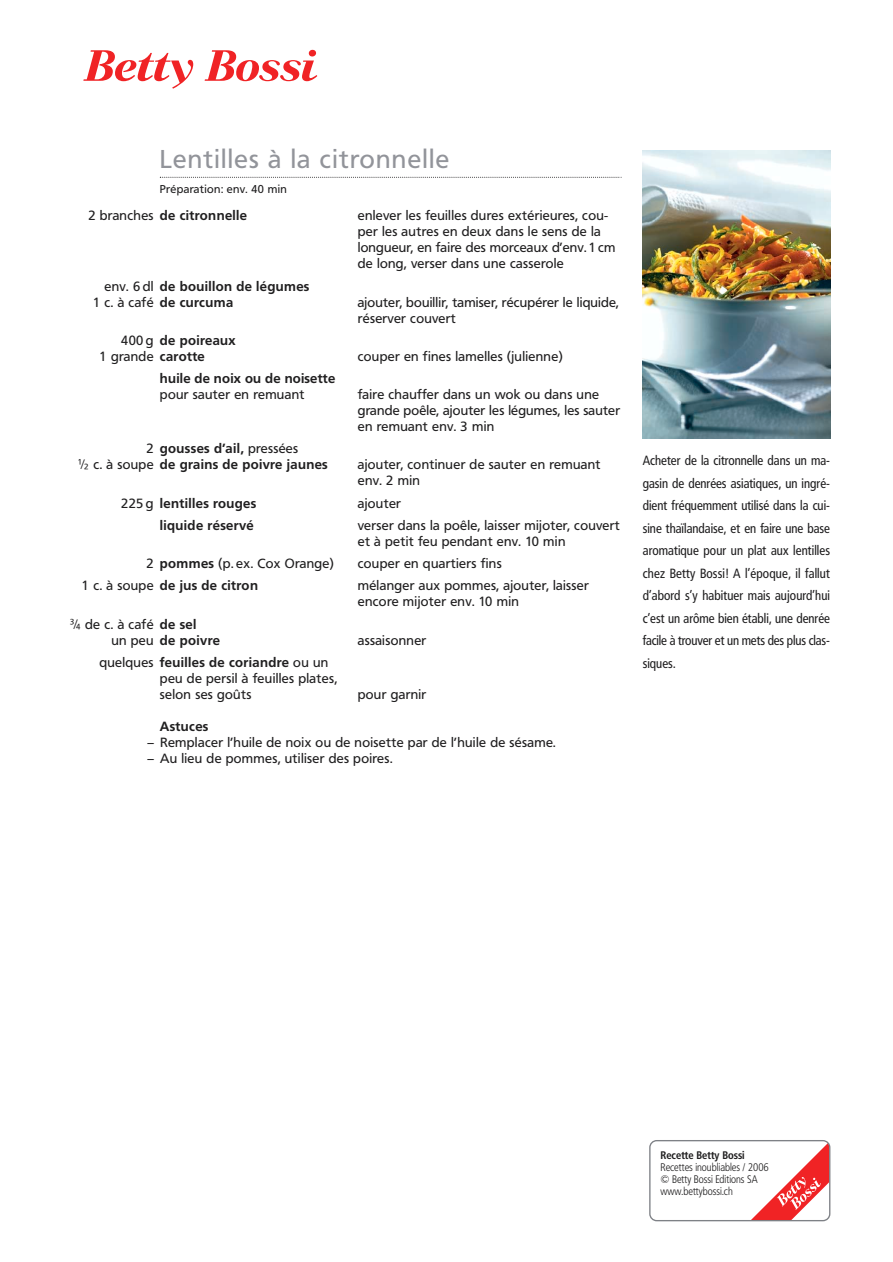
<style>
.page{position:relative;width:893px;height:1262px;background:#fff}
.page>*{position:absolute;margin:0;border:0;box-sizing:border-box;transform-origin:0 0}
.t1{font:25.5px "Frutiger B Bn";letter-spacing:.055em;color:#92949a}
.t2{font:13.2px/15.9px "Frutiger B Bn";letter-spacing:.025em;color:#201f20}
.t3{font:13.2px/22.5px "Frutiger B Bn Con Regular";letter-spacing:-.01em;color:#201f20;text-align:justify}
.t4{font:700 13.2px/15.9px "Frutiger B Bn";letter-spacing:.03em;color:#201f20}
.t5{font:11.25px "Frutiger B Bn";letter-spacing:.03em;color:#201f20}
.t6{font:10.8px/12px "Frutiger BB Con Light";color:#201f20}
.t7{font:10.8px "Frutiger BB Con Bold";color:#201f20}
.s1{font-weight:400}
.s2{font-weight:700}
</style>
<div class="page">
<svg style="left:649px;top:1140px;width:181px;height:81px"></svg>
<svg style="left:83px;top:50px;width:110px;height:39px"></svg>
<svg style="left:205px;top:50px;width:112px;height:31px"></svg>
<img style="left:642px;top:150px;width:188px;height:288px">
<svg style="left:160px;top:177px;width:461px;height:1px"></svg>
<h1 class="t1" style="left:160px;top:150px;width:290px">Lentilles à la citronnelle</h1>
<p class="t5" style="left:160px;top:185px;width:128px">Préparation: env. 40 min</p>
<p class="t4" style="left:88px;top:209px;width:160px"><span class="s1">2 branches</span> de citronnelle</p>
<p class="t2" style="left:358px;top:209px;width:259px">enlever les feuilles dures extérieures, cou&shy;per les autres en deux dans le sens de la longueur, en faire des morceaux d’env. 1 cm de long, verser dans une casserole</p>
<p class="t4" style="left:93px;top:279px;width:218px;text-indent:12px"><span class="s1">env. 6 dl</span> de bouillon de légumes<br><span class="s1">1 c. à café</span> de curcuma</p>
<p class="t2" style="left:358px;top:295px;width:262px">ajouter, bouillir, tamiser, récupérer le liquide, réserver couvert</p>
<p class="t4" style="left:100px;top:334px;width:138px;text-indent:22px"><span class="s1">400 g</span> de poireaux<br><span class="s1">1 grande</span> carotte</p>
<p class="t2" style="left:358px;top:350px;width:206px">couper en fines lamelles (julienne)</p>
<p class="t4" style="left:160px;top:372px;width:177px">huile de noix ou de noisette</p>
<p class="t2" style="left:160px;top:388px;width:146px">pour sauter en remuant</p>
<p class="t2" style="left:358px;top:388px;width:264px">faire chauffer dans un wok ou dans une grande poêle, ajouter les légumes, les sauter en remuant env. 3 min</p>
<p class="t4" style="left:77px;top:442px;width:252px;text-indent:69px"><span class="s1">2</span> gousses d’ail, <span class="s1">pressées<br>¿ c. à soupe</span> de grains de poivre jaunes</p>
<p class="t2" style="left:358px;top:458px;width:244px">ajouter, continuer de sauter en remuant env. 2 min</p>
<p class="t4" style="left:121px;top:496px;width:137px"><span class="s1">225 g</span> lentilles rouges</p>
<p class="t2" style="left:358px;top:496px;width:45px">ajouter</p>
<p class="t4" style="left:160px;top:519px;width:95px">liquide réservé</p>
<p class="t2" style="left:358px;top:519px;width:263px">verser dans la poêle, laisser mijoter, couvert et à petit feu pendant env. 10 min</p>
<p class="t2" style="left:146px;top:557px;width:189px">2 <span class="s2">pommes</span> (p. ex. Cox Orange)</p>
<p class="t2" style="left:358px;top:557px;width:145px">couper en quartiers fins</p>
<p class="t4" style="left:82px;top:579px;width:177px"><span class="s1">1 c. à soupe</span> de jus de citron</p>
<p class="t2" style="left:358px;top:579px;width:232px">mélanger aux pommes, ajouter, laisser encore mijoter env. 10 min</p>
<p class="t2" style="left:111px;top:617px;width:110px;text-indent:-42px">£ de c. à café <span class="s2">de sel<br></span>un peu <span class="s2">de poivre</span></p>
<p class="t2" style="left:358px;top:633px;width:70px">assaisonner</p>
<p class="t2" style="left:160px;top:656px;width:179px;text-indent:-61px">quelques <span class="s2">feuilles de coriandre</span> ou un peu de persil à feuilles plates, selon ses goûts</p>
<p class="t2" style="left:358px;top:688px;width:70px">pour garnir</p>
<p class="t4" style="left:160px;top:719px;width:50px">Astuces</p>
<p class="t2" style="left:147px;top:735px;width:410px">– Remplacer l’huile de noix ou de noisette par de l’huile de sésame.</p>
<p class="t2" style="left:147px;top:751px;width:247px">– Au lieu de pommes, utiliser des poires.</p>
<p class="t3" style="left:642px;top:450px;width:189px">Acheter de la citronnelle dans un ma&shy;gasin de denrées asiatiques, un ingré&shy;dient fréquemment utilisé dans la cui&shy;sine thaïlandaise, et en faire une base aromatique pour un plat aux lentilles chez Betty Bossi! A l’époque, il fallut d’abord s’y habituer mais aujourd’hui c’est un arôme bien établi, une denrée facile à trouver et un mets des plus clas&shy;siques.</p>
<p class="t7" style="left:660px;top:1150px;width:86px">Recette Betty Bossi</p>
<p class="t6" style="left:660px;top:1162px;width:110px">Recettes inoubliables / 2006 © Betty Bossi Editions SA www.bettybossi.ch</p>
</div>
